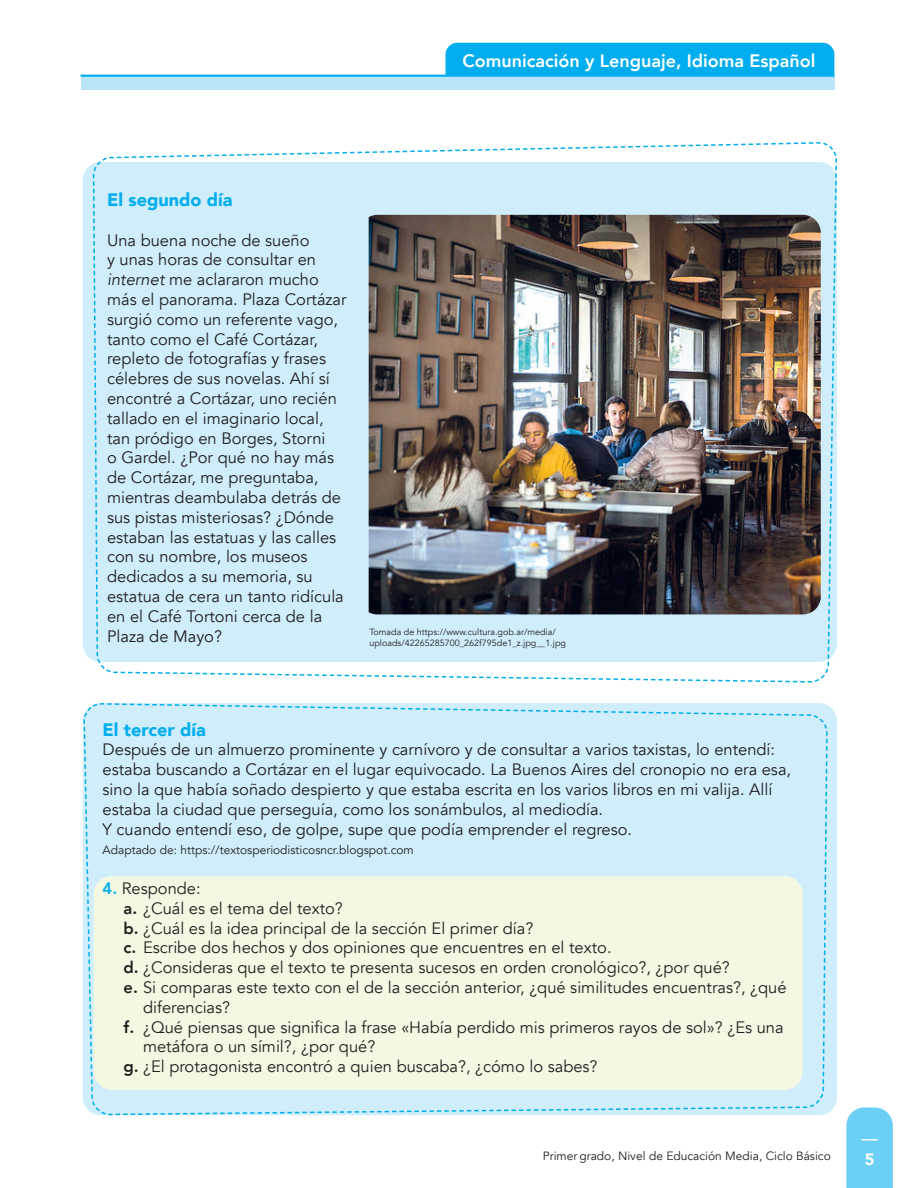
<style>
.page{position:relative;width:918px;height:1188px;background:#fff}
.page>*{position:absolute;margin:0;border:0;box-sizing:border-box;transform-origin:0 0}
.t1{font:800 18px "Avenir";color:#fff}
.Parrafo_texto{font:900 18px "Avenir";color:#00aeef}
.Parrafo_texto-2{font:16.5px/19.8px "Avenir";color:#231f20}
.Subindice_General{font:16.5px/19.8px "Avenir";color:#231f20}
.t2{font:900 16.5px "Avenir";color:#fff}
.Parrafo_texto-3{font:12px "Avenir";color:#231f20}
.Parrafo_texto-4{font:9px/10.8px "Avenir";color:#231f20}
.s1{font-style:italic}
.s2{font-weight:800;color:#00aeef}
.s3{font-weight:800}
</style>
<div class="page">
<div style="left:447px;top:44px;width:386px;height:43px;background:#00aeef;border-radius:11px"></div>
<div style="left:446px;top:43px;width:388px;height:45px;border:2px solid #00aeef;border-radius:11px"></div>
<div style="left:81px;top:76px;width:753px;height:13px;background:#b9e5fa"></div>
<hr style="left:81px;top:75px;width:753px;height:2px;background:#00aeef">
<div style="left:83px;top:703px;width:745px;height:413px;background:#cfedfb"></div>
<div style="left:94px;top:876px;width:709px;height:214px;background:#f4f8e3;border-radius:18px"></div>
<svg style="left:846px;top:1107px;width:47px;height:81px"></svg>
<img style="left:92px;top:142px;width:745px;height:541px">
<p class="t1" style="left:463px;top:46px;width:354px">Comunicación y Lenguaje, Idioma Español</p>
<p class="Parrafo_texto" style="left:107px;top:184px;width:127px">El segundo día</p>
<p class="Parrafo_texto-2" style="left:107px;top:230px;width:241px">Una buena noche de sueño<br>y unas horas de consultar en <span class="s1">internet</span> me aclararon mucho más el panorama. Plaza Cortázar surgió como un referente vago, tanto como el Café Cortázar, repleto de fotografías y frases célebres de sus novelas. Ahí sí encontré a Cortázar, uno recién tallado en el imaginario local, tan pródigo en Borges, Storni<br>o Gardel. ¿Por qué no hay más de Cortázar, me preguntaba, mientras deambulaba detrás de sus pistas misteriosas? ¿Dónde estaban las estatuas y las calles con su nombre, los museos dedicados a su memoria, su estatua de cera un tanto ridícula en el Café Tortoni cerca de la<br>Plaza de Mayo?</p>
<p class="Parrafo_texto-4" style="left:369px;top:627px;width:198px">Tomada de https://www.cultura.gob.ar/media/ uploads/42265285700_262f795de1_z.jpg__1.jpg</p>
<p class="Parrafo_texto" style="left:103px;top:714px;width:105px">El tercer día</p>
<p class="Parrafo_texto-2" style="left:103px;top:740px;width:690px">Después de un almuerzo prominente y carnívoro y de consultar a varios taxistas, lo entendí: estaba buscando a Cortázar en el lugar equivocado. La Buenos Aires del cronopio no era esa, sino la que había soñado despierto y que estaba escrita en los varios libros en mi valija. Allí estaba la ciudad que perseguía, como los sonámbulos, al mediodía.</p>
<p class="Parrafo_texto-2" style="left:103px;top:819px;width:531px">Y cuando entendí eso, de golpe, supe que podía emprender el regreso.</p>
<p class="Parrafo_texto-3" style="left:103px;top:843px;width:313px">Adaptado de: https://textosperiodisticosncr.blogspot.com</p>
<p class="Parrafo_texto-2" style="left:103px;top:879px;width:100px"><span class="s2">4.</span> Responde:</p>
<p class="Subindice_General" style="left:124px;top:899px;width:221px"><span class="s3">a.</span> ¿Cuál es el tema del texto?</p>
<p class="Subindice_General" style="left:124px;top:918px;width:411px"><span class="s3">b.</span> ¿Cuál es la idea principal de la sección El primer día?</p>
<p class="Subindice_General" style="left:124px;top:938px;width:490px"><span class="s3">c.</span> Escribe dos hechos y dos opiniones que encuentres en el texto.</p>
<p class="Subindice_General" style="left:124px;top:958px;width:608px"><span class="s3">d.</span> ¿Consideras que el texto te presenta sucesos en orden cronológico?, ¿por qué?</p>
<p class="Subindice_General" style="left:143px;top:978px;width:645px;text-indent:-20px"><span class="s3">e.</span> Si comparas este texto con el de la sección anterior, ¿qué similitudes encuentras?, ¿qué diferencias?</p>
<p class="Subindice_General" style="left:143px;top:1017px;width:642px;text-indent:-20px"><span class="s3">f.</span> ¿Qué piensas que significa la frase «Había perdido mis primeros rayos de sol»? ¿Es una metáfora o un símil?, ¿por qué?</p>
<p class="Subindice_General" style="left:124px;top:1057px;width:475px"><span class="s3">g.</span> ¿El protagonista encontró a quien buscaba?, ¿cómo lo sabes?</p>
<p class="Parrafo_texto-3" style="left:543px;top:1149px;width:289px">Primer grado, Nivel de Educación Media, Ciclo Básico</p>
<p class="t2" style="left:865px;top:1145px;width:11px">5</p>
</div>
